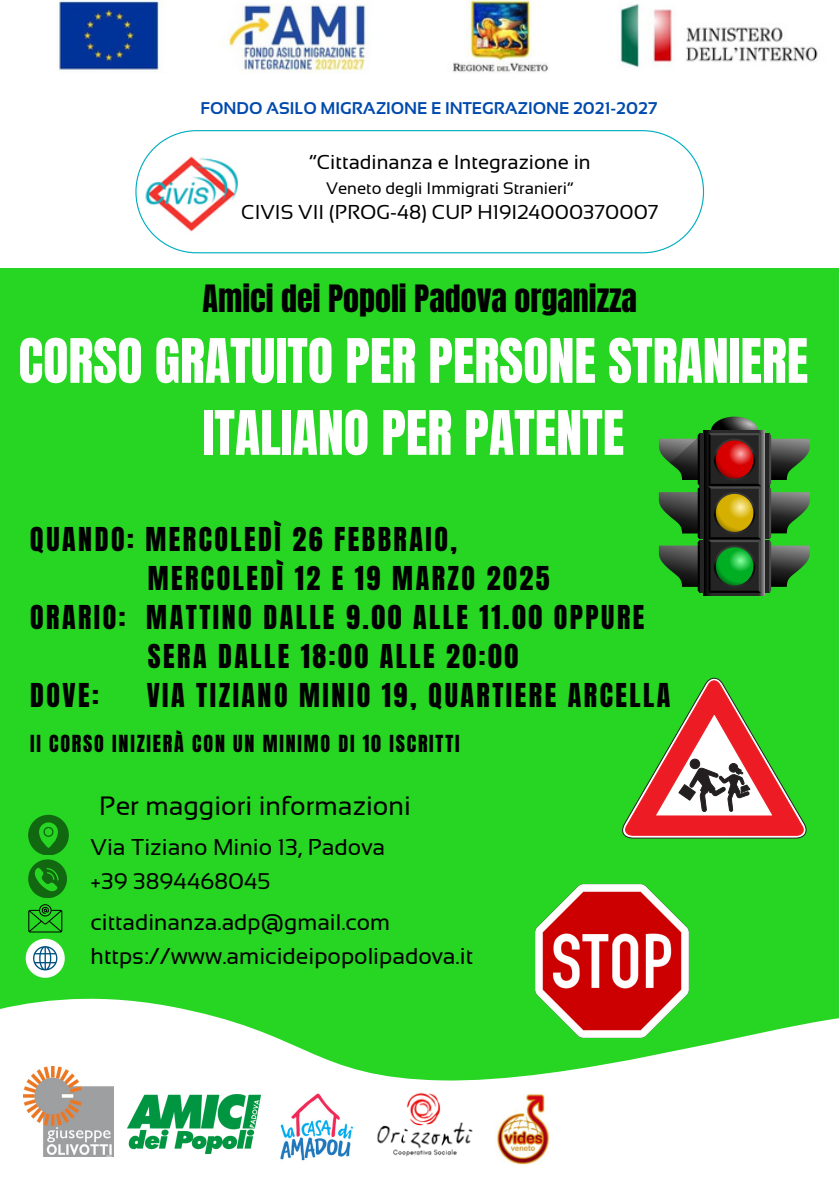
<style>
.page{position:relative;width:839px;height:1191px;background:#fff}
.page>*{position:absolute;margin:0;border:0;box-sizing:border-box;transform-origin:0 0}
.t1{font:52px/72px "Anton";color:#fff;text-align:center}
.t2{font:32px "Anton";color:#000}
.t3{font:28px "Anton";letter-spacing:.09em;color:#000}
.t4{font:26.6px "Sansation";color:#000}
.t5{font:23px "Sansation";color:#000}
.t6{font:22.8px "Sansation";color:#000}
.t7{font:22.6px "Sansation";color:#000}
.t8{font:20.2px "Sansation";color:#000}
.t9{font:20px "Anton";letter-spacing:.09em;color:#000}
.t10{font:700 17px "Sansation";color:#004aad}
.t11{font:16.6px "Sansation";color:#000}
</style>
<div class="page">
<div style="left:0;top:0;width:838px;height:1191px;background:#26d622"></div>
<div style="left:0;top:0;width:838px;height:268px;background:#fff"></div>
<img style="left:39px;top:0;width:799px;height:73px">
<svg style="left:0;top:991px;width:838px;height:30px"></svg>
<svg style="left:0;top:1021px;width:838px;height:170px;fill:#fff"></svg>
<svg style="left:135px;top:130px;width:569px;height:123px;background:#f7f8f9"></svg>
<svg style="left:26px;top:939px;width:38px;height:38px"></svg>
<svg style="left:28px;top:815px;width:40px;height:83px"></svg>
<svg style="left:28px;top:904px;width:34px;height:28px"></svg>
<svg style="left:703px;top:430px;width:61px;height:166px;background:#333"></svg>
<svg style="left:708px;top:417px;width:52px;height:176px;background:#4e4a23"></svg>
<hr style="left:765px;top:540px;width:4px;height:53px;background:#242424">
<hr style="left:765px;top:433px;width:4px;height:53px;background:#242424">
<hr style="left:765px;top:487px;width:4px;height:52px;background:#242424">
<svg style="left:769px;top:433px;width:41px;height:160px"></svg>
<svg style="left:699px;top:540px;width:4px;height:53px"></svg>
<svg style="left:699px;top:433px;width:4px;height:53px"></svg>
<svg style="left:699px;top:487px;width:4px;height:52px"></svg>
<svg style="left:658px;top:434px;width:41px;height:158px"></svg>
<img style="left:535px;top:884px;width:153px;height:153px">
<svg style="left:622px;top:677px;width:185px;height:161px"></svg>
<img style="left:127px;top:1095px;width:133px;height:58px">
<img style="left:270px;top:1086px;width:92px;height:87px">
<img style="left:495px;top:1094px;width:56px;height:70px">
<img style="left:323px;top:1089px;width:200px;height:69px">
<img style="left:23px;top:1066px;width:90px;height:90px">
<h6 class="t10" style="left:200px;top:99px;width:458px">FONDO ASILO MIGRAZIONE E INTEGRAZIONE 2021-2027</h6>
<p class="t8" style="left:309px;top:151px;width:283px">“Cittadinanza e Integrazione in</p>
<p class="t11" style="left:326px;top:179px;width:249px">Veneto degli Immigrati Stranieri”</p>
<p class="t8" style="left:241px;top:201px;width:419px">CIVIS VII (PROG-48) CUP H19I24000370007</p>
<p class="t2" style="left:202px;top:275px;width:436px">Amici dei Popoli Padova organizza</p>
<h3 class="t1" style="left:18px;top:326px;width:791px">CORSO GRATUITO PER PERSONE STRANIERE<br>ITALIANO PER PATENTE</h3>
<h1 class="t3" style="left:30px;top:519px;width:428px">QUANDO: MERCOLEDÌ 26 FEBBRAIO,</h1>
<h1 class="t3" style="left:148px;top:558px;width:403px">MERCOLEDÌ 12 E 19 MARZO 2025</h1>
<h1 class="t3" style="left:30px;top:597px;width:615px">ORARIO: MATTINO DALLE 9.00 ALLE 11.00 OPPURE</h1>
<h1 class="t3" style="left:148px;top:636px;width:372px">SERA DALLE 18:00 ALLE 20:00</h1>
<h1 class="t3" style="left:30px;top:675px;width:70px">DOVE:</h1>
<h1 class="t3" style="left:147px;top:675px;width:525px">VIA TIZIANO MINIO 19, QUARTIERE ARCELLA</h1>
<p class="t9" style="left:30px;top:729px;width:431px">II CORSO INIZIERÀ CON UN MINIMO DI 10 ISCRITTI</p>
<p class="t4" style="left:99px;top:791px;width:313px">Per maggiori informazioni</p>
<p class="t5" style="left:90px;top:835px;width:296px">Via Tiziano Minio 13, Padova</p>
<p class="t7" style="left:90px;top:869px;width:181px">+39 3894468045</p>
<h2 class="t7" style="left:90px;top:909px;width:301px">cittadinanza.adp@gmail.com</h2>
<p class="t6" style="left:90px;top:943px;width:384px">https://www.amicideipopolipadova.it</p>
</div>
